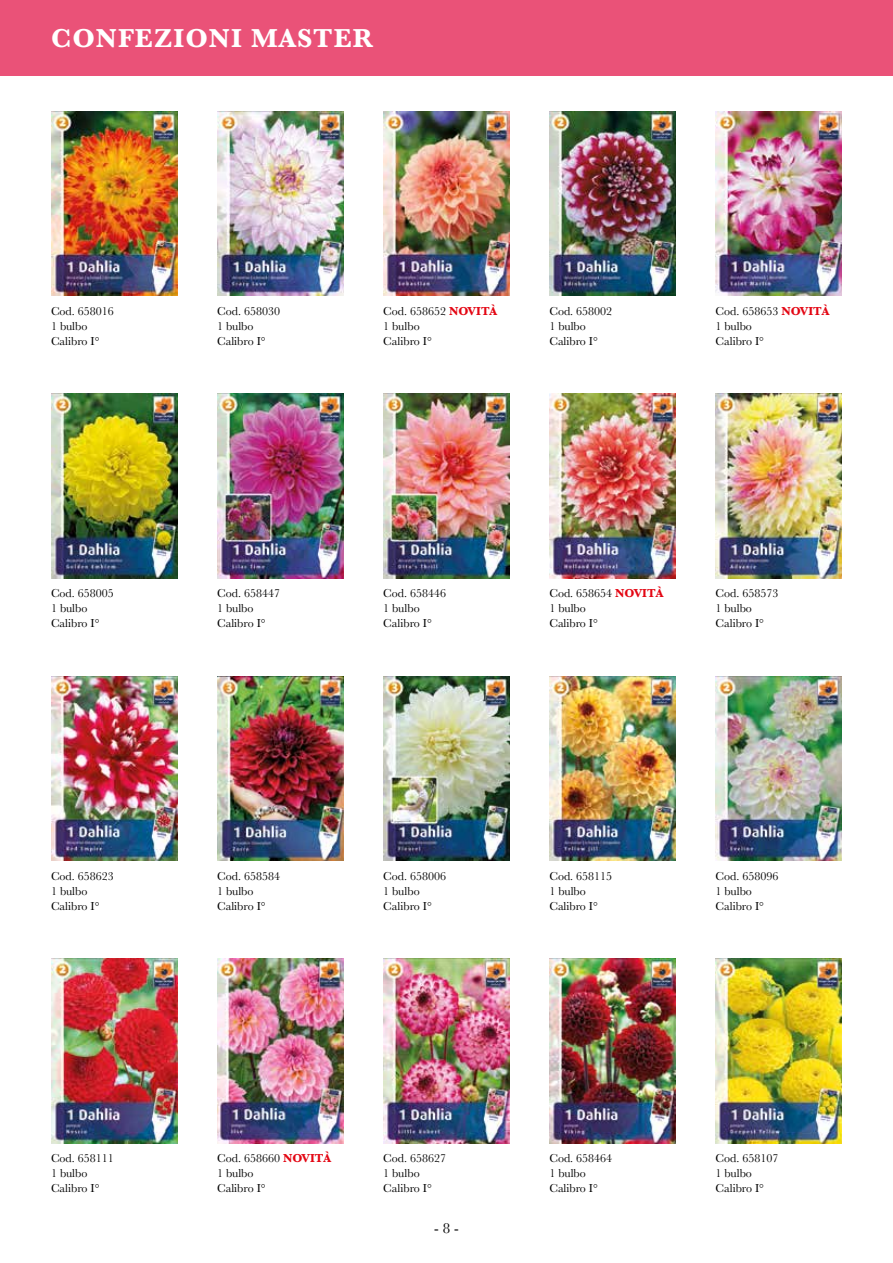
<style>
.page{position:relative;width:893px;height:1263px;background:#fff}
.page>*{position:absolute;margin:0;border:0;box-sizing:border-box;transform-origin:0 0}
.t1{font:700 27px "Baskerville";letter-spacing:.04em;color:#fff}
.t2{font:15px "Baskerville";color:#000}
.t3{font:12px/15px "Baskerville";color:#000}
.s1{font-weight:700;color:#e30613}
</style>
<div class="page">
<div style="left:0;top:0;width:893px;height:75px;background:#ea5278"></div>
<img style="left:51px;top:111px;width:126px;height:185px">
<img style="left:383px;top:111px;width:127px;height:185px">
<img style="left:217px;top:111px;width:127px;height:185px">
<img style="left:549px;top:111px;width:127px;height:185px">
<img style="left:716px;top:111px;width:126px;height:185px">
<img style="left:51px;top:394px;width:126px;height:184px">
<img style="left:383px;top:394px;width:127px;height:184px">
<img style="left:217px;top:394px;width:127px;height:184px">
<img style="left:549px;top:394px;width:127px;height:184px">
<img style="left:716px;top:394px;width:126px;height:184px">
<img style="left:51px;top:676px;width:126px;height:185px">
<img style="left:383px;top:676px;width:127px;height:185px">
<img style="left:217px;top:676px;width:127px;height:185px">
<img style="left:549px;top:676px;width:127px;height:185px">
<img style="left:716px;top:676px;width:126px;height:185px">
<img style="left:51px;top:959px;width:126px;height:184px">
<img style="left:383px;top:959px;width:127px;height:184px">
<img style="left:217px;top:959px;width:127px;height:184px">
<img style="left:549px;top:959px;width:127px;height:184px">
<img style="left:716px;top:959px;width:126px;height:184px">
<h1 class="t1" style="left:51px;top:20px;width:324px">CONFEZIONI MASTER</h1>
<p class="t3" style="left:51px;top:304px;width:64px">Cod. 658016<br>1 bulbo<br>Calibro I°</p>
<p class="t3" style="left:383px;top:304px;width:115px">Cod. 658652 <span class="s1">NOVITÀ<br></span>1 bulbo<br>Calibro I°</p>
<p class="t3" style="left:217px;top:304px;width:64px">Cod. 658030<br>1 bulbo<br>Calibro I°</p>
<p class="t3" style="left:549px;top:304px;width:64px">Cod. 658002<br>1 bulbo<br>Calibro I°</p>
<p class="t3" style="left:715px;top:304px;width:115px">Cod. 658653 <span class="s1">NOVITÀ<br></span>1 bulbo<br>Calibro I°</p>
<p class="t3" style="left:217px;top:586px;width:64px">Cod. 658447<br>1 bulbo<br>Calibro I°</p>
<p class="t3" style="left:549px;top:586px;width:115px">Cod. 658654 <span class="s1">NOVITÀ<br></span>1 bulbo<br>Calibro I°</p>
<p class="t3" style="left:715px;top:586px;width:64px">Cod. 658573<br>1 bulbo<br>Calibro I°</p>
<p class="t3" style="left:51px;top:586px;width:64px">Cod. 658005<br>1 bulbo<br>Calibro I°</p>
<p class="t3" style="left:383px;top:586px;width:64px">Cod. 658446<br>1 bulbo<br>Calibro I°</p>
<p class="t3" style="left:51px;top:869px;width:64px">Cod. 658623<br>1 bulbo<br>Calibro I°</p>
<p class="t3" style="left:383px;top:869px;width:64px">Cod. 658006<br>1 bulbo<br>Calibro I°</p>
<p class="t3" style="left:217px;top:869px;width:64px">Cod. 658584<br>1 bulbo<br>Calibro I°</p>
<p class="t3" style="left:549px;top:869px;width:64px">Cod. 658115<br>1 bulbo<br>Calibro I°</p>
<p class="t3" style="left:715px;top:869px;width:64px">Cod. 658096<br>1 bulbo<br>Calibro I°</p>
<p class="t3" style="left:217px;top:1151px;width:115px">Cod. 658660 <span class="s1">NOVITÀ<br></span>1 bulbo<br>Calibro I°</p>
<p class="t3" style="left:549px;top:1151px;width:64px">Cod. 658464<br>1 bulbo<br>Calibro I°</p>
<p class="t3" style="left:715px;top:1151px;width:64px">Cod. 658107<br>1 bulbo<br>Calibro I°</p>
<p class="t2" style="left:434px;top:1219px;width:26px">- 8 -</p>
<p class="t3" style="left:51px;top:1151px;width:64px">Cod. 658111<br>1 bulbo<br>Calibro I°</p>
<p class="t3" style="left:383px;top:1151px;width:64px">Cod. 658627<br>1 bulbo<br>Calibro I°</p>
</div>
